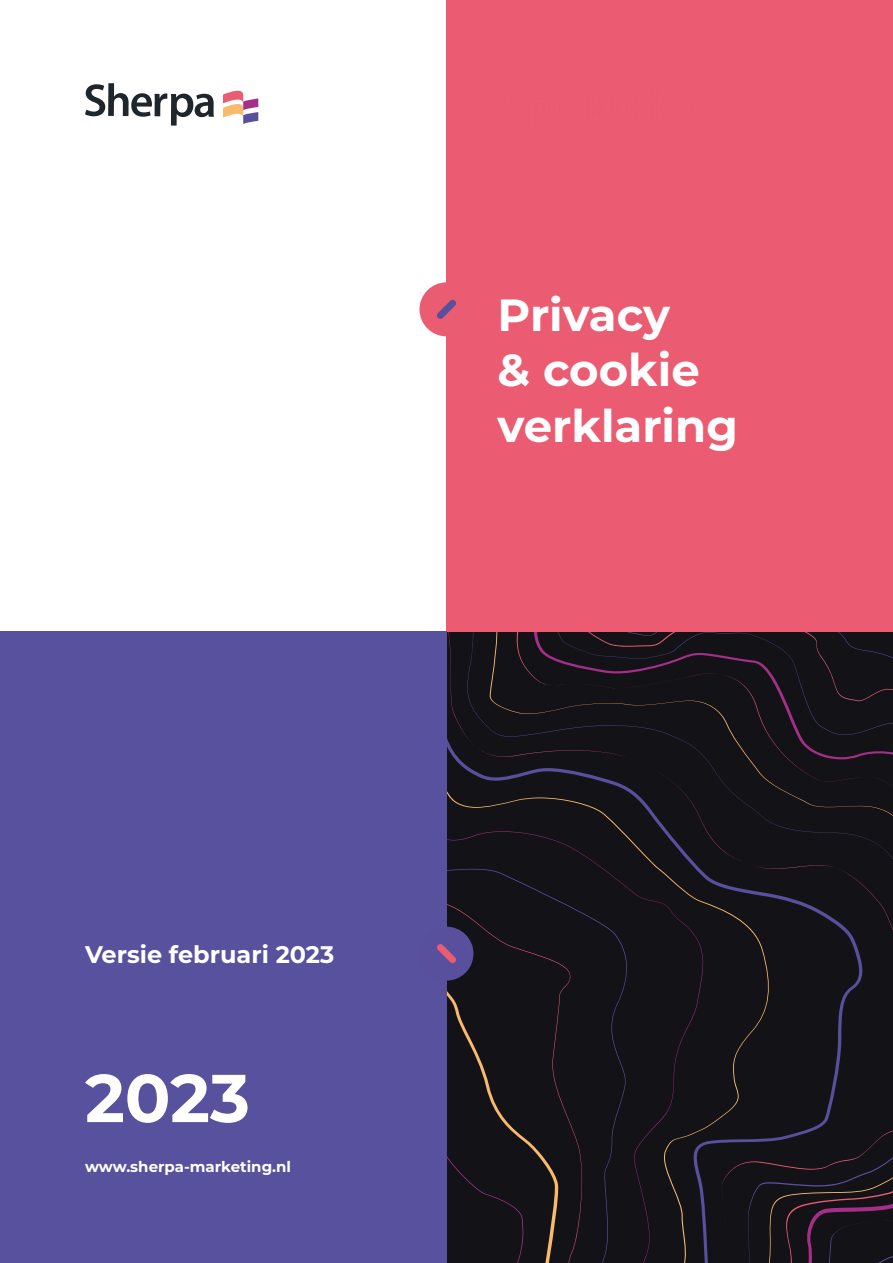
<style>
.page{position:relative;width:893px;height:1263px;background:#fff}
.page>*{position:absolute;margin:0;border:0;box-sizing:border-box;transform-origin:0 0}
.t1{font:700 67.5px "Montserrat";color:#fff}
.t2{font:700 45px/55.5px "Montserrat";color:#fff}
.t3{font:700 24px "Montserrat";color:#fff}
.t4{font:700 15px "Montserrat";color:#fff}
</style>
<div class="page">
<div style="left:503px;top:631px;width:390px;height:632px;background:#121217"></div>
<div style="left:446px;top:0;width:447px;height:631px;background:#eb5b71"></div>
<div style="left:0;top:631px;width:446px;height:632px;background:#57519e"></div>
<div style="left:419px;top:282px;width:54px;height:54px;background:#ea5c71;border-radius:50%"></div>
<svg style="left:437px;top:299px;width:19px;height:20px"></svg>
<svg style="left:437px;top:631px;width:66px;height:632px;background:#232031"></svg>
<svg style="left:223px;top:91px;width:35px;height:33px"></svg>
<svg style="left:85px;top:83px;width:129px;height:43px"></svg>
<p class="t2" style="left:497px;top:285px;width:242px">Privacy<br>&amp; cookie verklaring</p>
<p class="t3" style="left:85px;top:937px;width:251px">Versie februari 2023</p>
<h1 class="t1" style="left:85px;top:1049px;width:166px">2023</h1>
<p class="t4" style="left:85px;top:1155px;width:207px">www.sherpa-marketing.nl</p>
</div>
